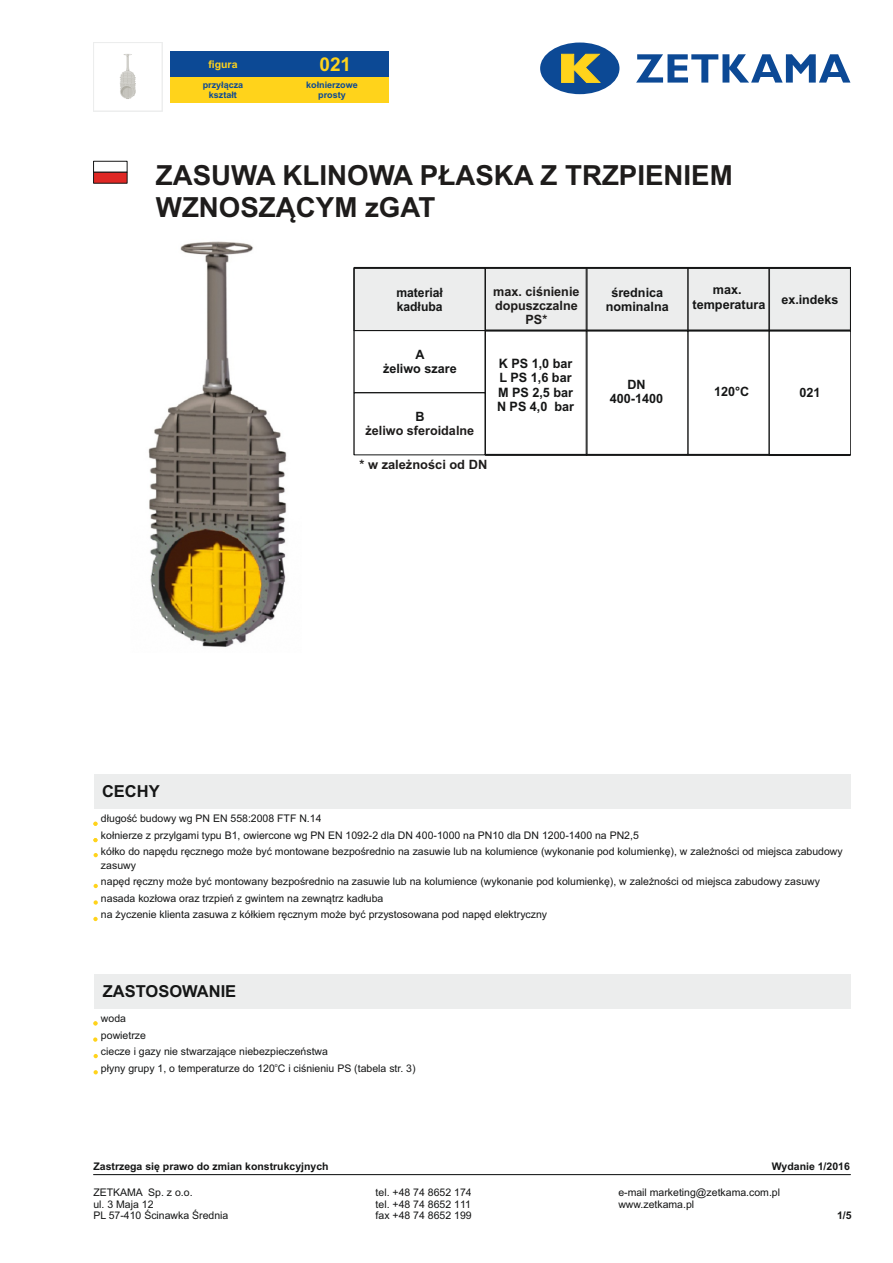
<style>
.page{position:relative;width:893px;height:1263px;background:#fff}
.page>*{position:absolute;margin:0;border:0;box-sizing:border-box;transform-origin:0 0}
.t1{font:700 27.75px/31.3px "Arial";color:#1e1c1b}
.t2{font:700 19.05px "Arial";color:#ffd31b}
.t3{font:700 16.5px "Arial";color:#151616}
.t4{font:700 12.9px/14.4px "Arial";color:#151616;text-align:center}
.t5{font:700 12.9px/14.4px "Arial";color:#1e1c1b;text-align:center}
.t6{font:700 12.9px/14.4px "Arial";color:#151616;scale:.94 1}
.t7{font:700 12.75px "Arial";color:#151616}
.t8{font:10.5px/16.5px "Arial";color:#151616}
.t9{font:700 10.5px "Arial";color:#151616}
.t10{font:700 10.5px "Arial";color:#ffd31b}
.t11{font:700 9px/10.1px "Arial";color:#0c4995;text-align:center}
.t12{font:5.25px "Arial";color:#151616}
</style>
<div class="page">
<div style="left:353px;top:266px;width:498px;height:63px;background:#eceded"></div>
<hr style="left:94px;top:1174px;width:756px;height:1px;background:#151616">
<div style="left:94px;top:775px;width:756px;height:34px;background:#eceded"></div>
<div style="left:94px;top:974px;width:756px;height:34px;background:#eceded"></div>
<svg style="left:93px;top:822px;width:5px;height:4px"></svg>
<svg style="left:93px;top:838px;width:5px;height:4px"></svg>
<svg style="left:94px;top:853px;width:4px;height:4px"></svg>
<svg style="left:93px;top:1021px;width:5px;height:4px"></svg>
<div style="left:353px;top:268px;width:133px;height:63px;border:1px solid #151616"></div>
<div style="left:485px;top:268px;width:103px;height:63px;border:1px solid #151616"></div>
<div style="left:687px;top:268px;width:83px;height:63px;border:1px solid #151616"></div>
<svg style="left:93px;top:161px;width:34px;height:23px"></svg>
<div style="left:586px;top:268px;width:102px;height:63px;border:1px solid #151616"></div>
<div style="left:768px;top:268px;width:83px;height:63px;border:1px solid #151616"></div>
<div style="left:353px;top:330px;width:133px;height:63px;border:1px solid #151616"></div>
<div style="left:485px;top:330px;width:103px;height:126px;border:1px solid #151616"></div>
<div style="left:687px;top:330px;width:83px;height:125px;border:1px solid #151616"></div>
<div style="left:585px;top:330px;width:104px;height:126px;border:1px solid #151616"></div>
<div style="left:768px;top:330px;width:83px;height:126px;border:1px solid #151616"></div>
<svg style="left:94px;top:884px;width:4px;height:4px"></svg>
<img style="left:148px;top:241px;width:139px;height:406px">
<svg style="left:94px;top:900px;width:4px;height:5px"></svg>
<svg style="left:93px;top:1037px;width:4px;height:5px"></svg>
<svg style="left:94px;top:1054px;width:4px;height:4px"></svg>
<svg style="left:94px;top:1070px;width:4px;height:4px"></svg>
<svg style="left:93px;top:917px;width:5px;height:4px"></svg>
<div style="left:170px;top:51px;width:218px;height:26px;background:#0c4995"></div>
<div style="left:170px;top:77px;width:106px;height:26px;background:#ffd31b"></div>
<div style="left:276px;top:77px;width:112px;height:26px;background:#ffd31b"></div>
<div style="left:93px;top:42px;width:70px;height:70px;border:1px solid #eceded"></div>
<svg style="left:636px;top:54px;width:214px;height:29px"></svg>
<div style="left:540px;top:43px;width:79px;height:51px;background:#0c4995;border-radius:50%"></div>
<svg style="left:561px;top:54px;width:40px;height:29px"></svg>
<img style="left:119px;top:54px;width:17px;height:45px">
<h2 class="t2" style="left:319px;top:57px;width:33px">021</h2>
<p class="t10" style="left:208px;top:60px;width:31px">figura</p>
<p class="t11" style="left:203px;top:81px;width:42px">przyłącza kształt</p>
<p class="t11" style="left:306px;top:81px;width:53px">kołnierzowe prosty</p>
<h1 class="t1" style="left:156px;top:163px;width:578px">ZASUWA KLINOWA PŁASKA Z TRZPIENIEM<br>WZNOSZĄCYM zGAT</h1>
<p class="t5" style="left:493px;top:285px;width:88px">max. ciśnienie dopuszczalne<br>PS*</p>
<p class="t4" style="left:692px;top:284px;width:74px">max. temperatura</p>
<p class="t4" style="left:606px;top:286px;width:65px">średnica nominalna</p>
<p class="t6" style="left:396px;top:286px;width:51px">materiał kadłuba</p>
<p class="t7" style="left:781px;top:295px;width:59px">ex.indeks</p>
<h3 class="t3" style="left:102px;top:785px;width:59px">CECHY</h3>
<p class="t4" style="left:383px;top:348px;width:75px">A<br>żeliwo szare</p>
<p class="t4" style="left:415px;top:411px;width:11px">B</p>
<p class="t5" style="left:366px;top:425px;width:110px">żeliwo sferoidalne</p>
<p class="t5" style="left:360px;top:459px;width:129px">* w zależności od DN</p>
<p class="t4" style="left:497px;top:357px;width:79px;text-align:left">K PS 1,0 bar<br>L PS 1,6 bar<br>M PS 2,5 bar<br>N PS 4,0 bar</p>
<p class="t4" style="left:610px;top:378px;width:55px">DN<br>400-1400</p>
<p class="t4" style="left:799px;top:387px;width:23px">021</p>
<p class="t4" style="left:714px;top:385px;width:37px">120°C</p>
<p class="t8" style="left:101px;top:811px;width:743px">długość budowy wg PN EN 558:2008 FTF N.14<br>kołnierze z przylgami typu B1, owiercone wg PN EN 1092-2 dla DN 400-1000 na PN10 dla DN 1200-1400 na PN2,5<br>kółko do napędu ręcznego może być montowane bezpośrednio na zasuwie lub na kolumience (wykonanie pod kolumienkę), w zależności od miejsca zabudowy</p>
<p class="t8" style="left:101px;top:858px;width:720px">zasuwy<br>napęd ręczny może być montowany bezpośrednio na zasuwie lub na kolumience (wykonanie pod kolumienkę), w zależności od miejsca zabudowy zasuwy nasada kozłowa oraz trzpień z gwintem na zewnątrz kadłuba<br>na życzenie klienta zasuwa z kółkiem ręcznym może być przystosowana pod napęd elektryczny</p>
<h3 class="t3" style="left:103px;top:985px;width:135px">ZASTOSOWANIE</h3>
<p class="t8" style="left:101px;top:1011px;width:228px">woda<br>powietrze<br>ciecze i gazy nie stwarzające niebezpieczeństwa</p>
<p class="t12" style="left:275px;top:1063px;width:4px">o</p>
<p class="t8" style="left:101px;top:1061px;width:316px">płyny grupy 1, o temperaturze do 120 C i ciśnieniu PS (tabela str. 3)</p>
<p class="t9" style="left:93px;top:1162px;width:237px">Zastrzega się prawo do zmian konstrukcyjnych</p>
<p class="t9" style="left:772px;top:1162px;width:79px">Wydanie 1/2016</p>
<p class="t8" style="left:93px;top:1187px;width:137px;line-height:11.7px">ZETKAMA Sp. z o.o.<br>ul. 3 Maja 12<br>PL 57-410 Ścinawka Średnia</p>
<p class="t8" style="left:376px;top:1187px;width:98px;line-height:11.7px;text-align:justify">tel. +48 74 8652 174 tel. +48 74 8652 111 fax +48 74 8652 199</p>
<p class="t8" style="left:618px;top:1187px;width:163px;line-height:11.7px">e-mail marketing@zetkama.com.pl www.zetkama.pl</p>
<p class="t9" style="left:837px;top:1211px;width:16px">1/5</p>
</div>
